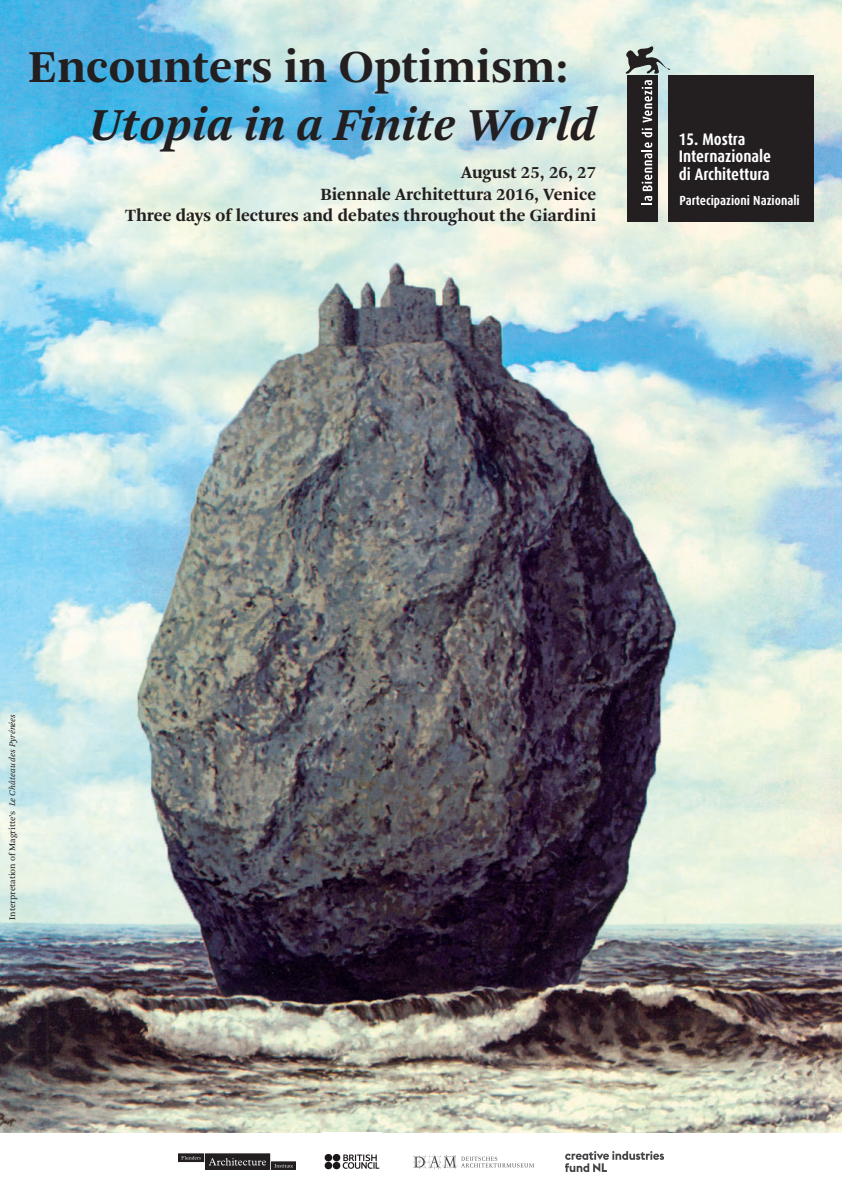
<style>
.page{position:relative;width:842px;height:1191px;background:#fff}
.page>*{position:absolute;margin:0;border:0;box-sizing:border-box;transform-origin:0 0}
.t1{font:700 48px "Arnhem Pro";color:#231f20}
.t2{font:italic 700 48px "Arnhem Pro";color:#231f20}
.t3{font:700 18px/21.6px "Arnhem Pro";color:#231f20;text-align:right}
.t4{font:700 16.8px/17.6px "Dax Condensed";color:#fff}
.t5{font:700 13.2px "Dax Condensed";color:#fff}
.t6{font:9px "Arnhem Pro Blond";color:#231f20}
.s1{font-style:italic}
</style>
<div class="page">
<img style="left:0;top:0;width:842px;height:1132px">
<div style="left:178px;top:1153px;width:26px;height:8px;background:#231f20"></div>
<div style="left:178px;top:1153px;width:26px;height:8px;border:1px solid #231f20"></div>
<svg style="left:181px;top:1156px;width:20px;height:3px"></svg>
<div style="left:272px;top:1161px;width:24px;height:8px;background:#231f20"></div>
<div style="left:272px;top:1161px;width:24px;height:8px;border:1px solid #231f20"></div>
<svg style="left:274px;top:1164px;width:19px;height:3px"></svg>
<div style="left:206px;top:1153px;width:64px;height:16px;background:#231f20"></div>
<div style="left:206px;top:1153px;width:64px;height:16px;border:1px solid #231f20"></div>
<svg style="left:209px;top:1158px;width:57px;height:7px"></svg>
<svg style="left:413px;top:1154px;width:121px;height:15px"></svg>
<img style="left:566px;top:1151px;width:98px;height:20px">
<img style="left:324px;top:1154px;width:56px;height:16px">
<div style="left:627px;top:75px;width:31px;height:146px;background:#231f20"></div>
<svg style="left:625px;top:46px;width:45px;height:28px"></svg>
<svg style="left:642px;top:80px;width:10px;height:125px"></svg>
<div style="left:668px;top:75px;width:146px;height:146px;background:#231f20"></div>
<h1 class="t1" style="left:28px;top:36px;width:542px">Encounters in Optimism:</h1>
<h1 class="t2" style="left:89px;top:93px;width:509px">Utopia in a Finite World</h1>
<p class="t3" style="left:125px;top:162px;width:473px">August 25, 26, 27<br>Biennale Architettura 2016, Venice<br>Three days of lectures and debates throughout the Giardini</p>
<p class="t4" style="left:679px;top:130px;width:94px">15. Mostra<br>Internazionale di Architettura</p>
<p class="t5" style="left:679px;top:193px;width:122px">Partecipazioni Nazionali</p>
<p class="t6" style="left:7px;top:919px;width:207px;rotate:-90deg">Interpretation of Magritte’s <span class="s1">Le Château des Pyrénées</span></p>
</div>
